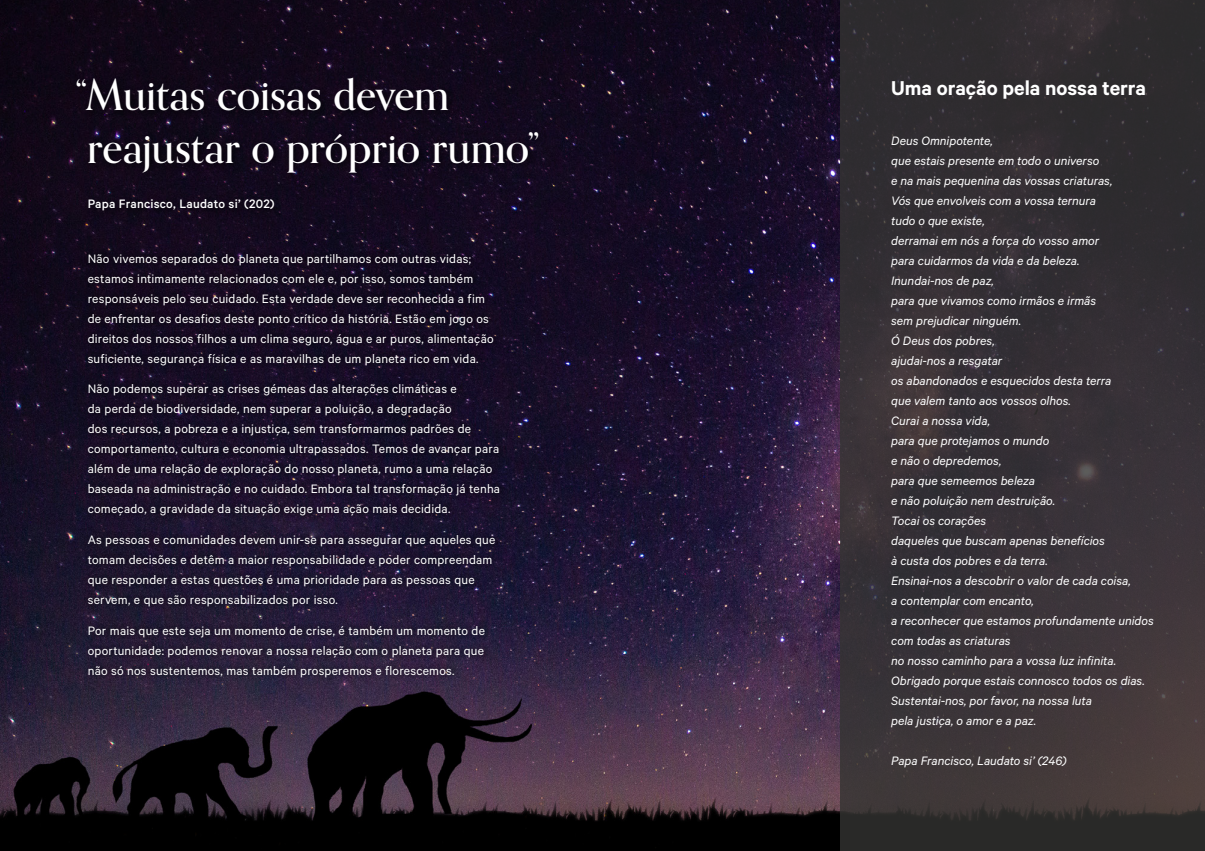
<style>
.page{position:relative;width:1205px;height:851px;background:#fff}
.page>*{position:absolute;margin:0;border:0;box-sizing:border-box;transform-origin:0 0}
.Quote_Encyclical{font:500 42.5px/52.5px "Orpheus Pro";color:#fff}
.Main_titles_right{font:600 22.5px "Calibre";color:#fff}
.Intro_left{font:13.75px/20px "Calibre";letter-spacing:.015em;color:#fff}
.Intro_left-2{font:italic 13.75px "Calibre";letter-spacing:-.005em;color:#fff}
.Reference{font:500 13.75px "Calibre";letter-spacing:.015em;color:#fff}
</style>
<div class="page">
<img style="left:0;top:0;width:840px;height:850px">
<div style="left:840px;top:0;width:365px;height:850px;background:#343432"></div>
<div style="left:84px;top:247px;width:423px;height:435px;background:#000;opacity:.9"></div>
<div style="left:85px;top:195px;width:198px;height:24px;background:#110819"></div>
<div style="left:72px;top:74px;width:475px;height:107px;background:#100819"></div>
<p class="Quote_Encyclical" style="left:76px;top:68px;width:465px">“Muitas coisas devem reajustar o próprio rumo”</p>
<p class="Reference" style="left:88px;top:196px;width:188px">Papa Francisco, Laudato si’ (202)</p>
<p class="Intro_left" style="left:88px;top:248px;width:407px">Não vivemos separados do planeta que partilhamos com outras vidas; estamos intimamente relacionados com ele e, por isso, somos também responsáveis pelo seu cuidado. Esta verdade deve ser reconhecida a fim de enfrentar os desafios deste ponto crítico da história. Estão em jogo os direitos dos nossos filhos a um clima seguro, água e ar puros, alimentação suficiente, segurança física e as maravilhas de um planeta rico em vida.</p>
<p class="Intro_left" style="left:88px;top:378px;width:414px">Não podemos superar as crises gémeas das alterações climáticas e<br>da perda de biodiversidade, nem superar a poluição, a degradação<br>dos recursos, a pobreza e a injustiça, sem transformarmos padrões de comportamento, cultura e economia ultrapassados. Temos de avançar para além de uma relação de exploração do nosso planeta, rumo a uma relação baseada na administração e no cuidado. Embora tal transformação já tenha começado, a gravidade da situação exige uma ação mais decidida.</p>
<p class="Intro_left" style="left:88px;top:529px;width:409px">As pessoas e comunidades devem unir-se para assegurar que aqueles que tomam decisões e detêm a maior responsabilidade e poder compreendam que responder a estas questões é uma prioridade para as pessoas que servem, e que são responsabilizados por isso.</p>
<p class="Intro_left" style="left:88px;top:620px;width:399px;text-align:justify">Por mais que este seja um momento de crise, é também um momento de oportunidade: podemos renovar a nossa relação com o planeta para que não só nos sustentemos, mas também prosperemos e florescemos.</p>
<p class="Main_titles_right" style="left:891px;top:75px;width:256px">Uma oração pela nossa terra</p>
<p class="Intro_left-2" style="left:891px;top:133px;width:103px">Deus Omnipotente,</p>
<p class="Intro_left-2" style="left:891px;top:153px;width:210px">que estais presente em todo o universo</p>
<p class="Intro_left-2" style="left:891px;top:173px;width:223px">e na mais pequenina das vossas criaturas,</p>
<p class="Intro_left-2" style="left:891px;top:193px;width:206px">Vós que envolveis com a vossa ternura</p>
<p class="Intro_left-2" style="left:891px;top:213px;width:95px">tudo o que existe,</p>
<p class="Intro_left-2" style="left:891px;top:233px;width:209px">derramai em nós a força do vosso amor</p>
<p class="Intro_left-2" style="left:891px;top:253px;width:190px">para cuidarmos da vida e da beleza.</p>
<p class="Intro_left-2" style="left:891px;top:273px;width:104px">Inundai-nos de paz,</p>
<p class="Intro_left-2" style="left:891px;top:293px;width:206px">para que vivamos como irmãos e irmãs</p>
<p class="Intro_left-2" style="left:891px;top:313px;width:131px">sem prejudicar ninguém.</p>
<p class="Intro_left-2" style="left:891px;top:333px;width:105px">Ó Deus dos pobres,</p>
<p class="Intro_left-2" style="left:891px;top:353px;width:113px">ajudai-nos a resgatar</p>
<p class="Intro_left-2" style="left:891px;top:373px;width:222px">os abandonados e esquecidos desta terra</p>
<p class="Intro_left-2" style="left:891px;top:393px;width:181px">que valem tanto aos vossos olhos.</p>
<p class="Intro_left-2" style="left:891px;top:413px;width:100px">Curai a nossa vida,</p>
<p class="Intro_left-2" style="left:891px;top:433px;width:160px">para que protejamos o mundo</p>
<p class="Intro_left-2" style="left:891px;top:453px;width:112px">e não o depredemos,</p>
<p class="Intro_left-2" style="left:891px;top:473px;width:145px">para que semeemos beleza</p>
<p class="Intro_left-2" style="left:891px;top:493px;width:165px">e não poluição nem destruição.</p>
<p class="Intro_left-2" style="left:891px;top:513px;width:96px">Tocai os corações</p>
<p class="Intro_left-2" style="left:891px;top:533px;width:215px">daqueles que buscam apenas benefícios</p>
<p class="Intro_left-2" style="left:891px;top:553px;width:158px">à custa dos pobres e da terra.</p>
<p class="Intro_left-2" style="left:891px;top:573px;width:241px">Ensinai-nos a descobrir o valor de cada coisa,</p>
<p class="Intro_left-2" style="left:891px;top:593px;width:144px">a contemplar com encanto,</p>
<p class="Intro_left-2" style="left:891px;top:613px;width:264px">a reconhecer que estamos profundamente unidos</p>
<p class="Intro_left-2" style="left:891px;top:633px;width:121px">com todas as criaturas</p>
<p class="Intro_left-2" style="left:891px;top:653px;width:226px">no nosso caminho para a vossa luz infinita.</p>
<p class="Intro_left-2" style="left:891px;top:673px;width:255px">Obrigado porque estais connosco todos os dias.</p>
<p class="Intro_left-2" style="left:891px;top:693px;width:202px">Sustentai-nos, por favor, na nossa luta</p>
<p class="Intro_left-2" style="left:891px;top:713px;width:146px">pela justiça, o amor e a paz.</p>
<p class="Intro_left-2" style="left:891px;top:753px;width:177px">Papa Francisco, Laudato si’ (246)</p>
</div>
